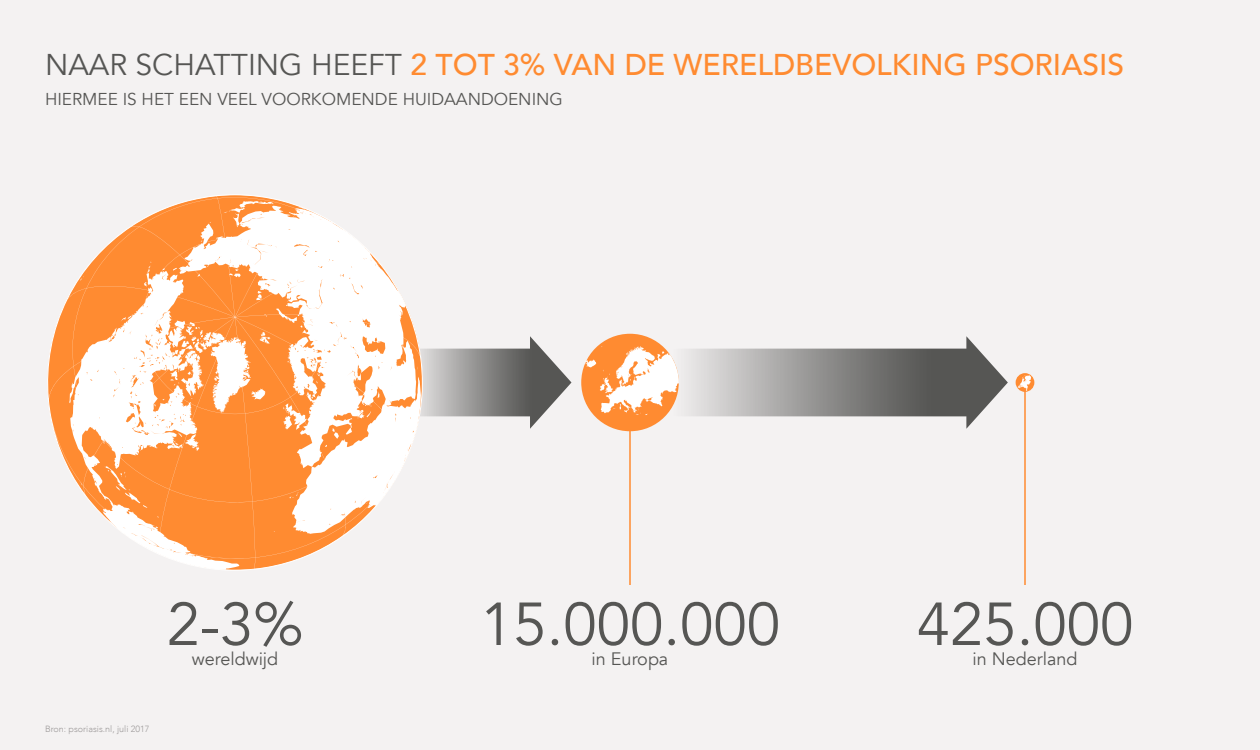
<style>
.page{position:relative;width:1260px;height:750px;background:#f4f2f2}
.page>*{position:absolute;margin:0;border:0;box-sizing:border-box;transform-origin:0 0}
.t1{font:60px "Avenir";color:#565654}
.t2{font:500 30px "Avenir";color:#ff8b31}
.t3{font:18px "Avenir";color:#565654}
.t4{font:17.2px "Avenir";color:#565654}
.t5{font:300 9px "Avenir";color:#9d9a9a}
.s1{font-weight:400;color:#565654}
</style>
<div class="page">
<svg style="left:1016px;top:373px;width:18px;height:19px"></svg>
<svg style="left:423px;top:336px;width:148px;height:93px"></svg>
<svg style="left:48px;top:195px;width:375px;height:375px"></svg>
<svg style="left:585px;top:336px;width:423px;height:93px"></svg>
<svg style="left:1018px;top:375px;width:13px;height:16px"></svg>
<hr style="left:629px;top:429px;width:2px;height:156px;background:#ff8b31">
<hr style="left:1024px;top:390px;width:2px;height:195px;background:#ff8b31">
<p class="t2" style="left:45px;top:39px;width:1081px"><span class="s1">NAAR SCHATTING HEEFT</span> 2 TOT 3% VAN DE WERELDBEVOLKING PSORIASIS</p>
<p class="t4" style="left:45px;top:89px;width:519px">HIERMEE IS HET EEN VEEL VOORKOMENDE HUIDAANDOENING</p>
<h1 class="t1" style="left:167px;top:589px;width:138px">2-3%</h1>
<p class="t3" style="left:192px;top:648px;width:88px">wereldwijd</p>
<p class="t5" style="left:45px;top:724px;width:106px">Bron: psoriasis.nl, juli 2017</p>
<h1 class="t1" style="left:480px;top:589px;width:302px">15.000.000</h1>
<p class="t3" style="left:592px;top:648px;width:78px">in Europa</p>
<h1 class="t1" style="left:917px;top:589px;width:218px">425.000</h1>
<p class="t3" style="left:973px;top:648px;width:106px">in Nederland</p>
</div>
